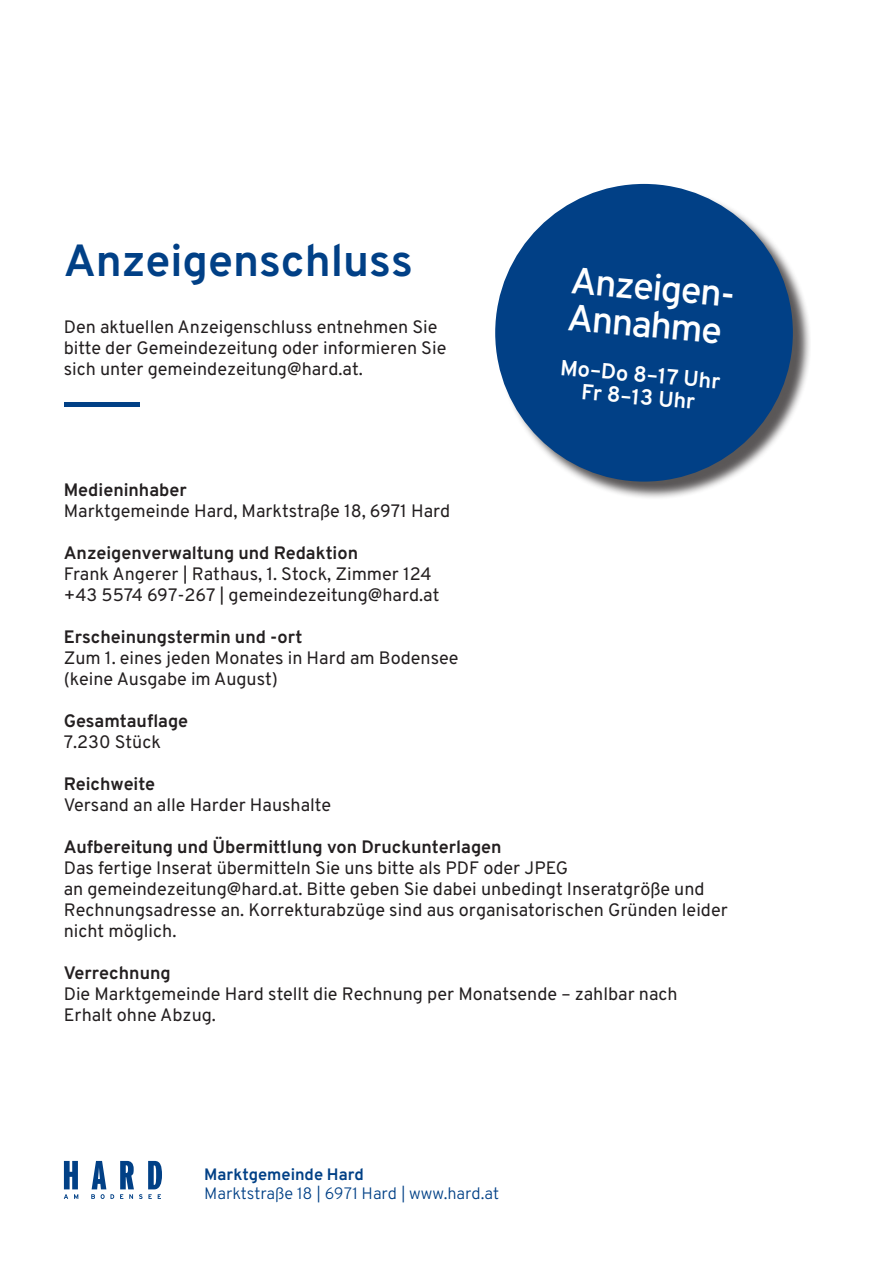
<style>
.page{position:relative;width:893px;height:1263px;background:#fff}
.page>*{position:absolute;margin:0;border:0;box-sizing:border-box;transform-origin:0 0}
.t1{font:700 45px "Overpass";color:#014086}
.t2{font:600 37.5px/37.5px "Overpass";color:#fff}
.t3{font:700 21.9px/22.5px "Overpass";color:#fff;text-align:center}
.t4{font:18px/21px "Overpass";color:#231f20}
.t5{font:700 18px "Overpass";color:#231f20}
.t6{font:300 16.5px "Overpass";color:#014086}
.t7{font:700 16.5px "Overpass";color:#014086}
</style>
<div class="page">
<div style="left:497px;top:186px;width:314px;height:314px;background:#231f20;opacity:.75"></div>
<div style="left:495px;top:184px;width:298px;height:298px;background:#014086;border-radius:50%"></div>
<div style="left:64px;top:402px;width:76px;height:5px;background:#014086"></div>
<svg style="left:64px;top:1161px;width:14px;height:38px"></svg>
<svg style="left:91px;top:1161px;width:23px;height:38px"></svg>
<svg style="left:120px;top:1161px;width:42px;height:38px"></svg>
<h1 class="t1" style="left:64px;top:233px;width:351px">Anzeigenschluss</h1>
<p class="t4" style="left:64px;top:316px;width:384px">Den aktuellen Anzeigenschluss entnehmen Sie bitte der Gemeindezeitung oder informieren Sie sich unter gemeindezeitung@hard.at.</p>
<h2 class="t2" style="left:572px;top:261px;width:171px;rotate:5deg">Anzeigen-<br>Annahme</h2>
<p class="t3" style="left:561px;top:356px;width:162px;rotate:5deg">Mo–Do 8–17 Uhr<br>Fr 8–13 Uhr</p>
<p class="t5" style="left:64px;top:478px;width:125px">Medieninhaber</p>
<p class="t4" style="left:64px;top:500px;width:388px">Marktgemeinde Hard, Marktstraße 18, 6971 Hard</p>
<p class="t5" style="left:64px;top:541px;width:296px">Anzeigenverwaltung und Redaktion</p>
<p class="t4" style="left:64px;top:563px;width:377px">Frank Angerer | Rathaus, 1. Stock, Zimmer 124 +43 5574 697-267 | gemeindezeitung@hard.at</p>
<p class="t5" style="left:64px;top:625px;width:240px">Erscheinungstermin und -ort</p>
<p class="t4" style="left:64px;top:647px;width:396px">Zum 1. eines jeden Monates in Hard am Bodensee (keine Ausgabe im August)</p>
<p class="t5" style="left:64px;top:709px;width:126px">Gesamtauflage</p>
<p class="t4" style="left:64px;top:731px;width:99px">7.230 Stück</p>
<p class="t5" style="left:64px;top:772px;width:93px">Reichweite</p>
<p class="t4" style="left:64px;top:794px;width:269px">Versand an alle Harder Haushalte</p>
<p class="t5" style="left:64px;top:835px;width:439px">Aufbereitung und Übermittlung von Druckunterlagen</p>
<p class="t4" style="left:64px;top:857px;width:665px">Das fertige Inserat übermitteln Sie uns bitte als PDF oder JPEG<br>an gemeindezeitung@hard.at. Bitte geben Sie dabei unbedingt Inseratgröße und Rechnungsadresse an. Korrekturabzüge sind aus organisatorischen Gründen leider nicht möglich.</p>
<p class="t5" style="left:64px;top:961px;width:108px">Verrechnung</p>
<p class="t4" style="left:64px;top:983px;width:615px">Die Marktgemeinde Hard stellt die Rechnung per Monatsende – zahlbar nach<br>Erhalt ohne Abzug.</p>
<p class="t7" style="left:204px;top:1164px;width:161px">Marktgemeinde Hard</p>
<p class="t6" style="left:204px;top:1183px;width:296px">Marktstraße 18 | 6971 Hard | www.hard.at</p>
</div>
